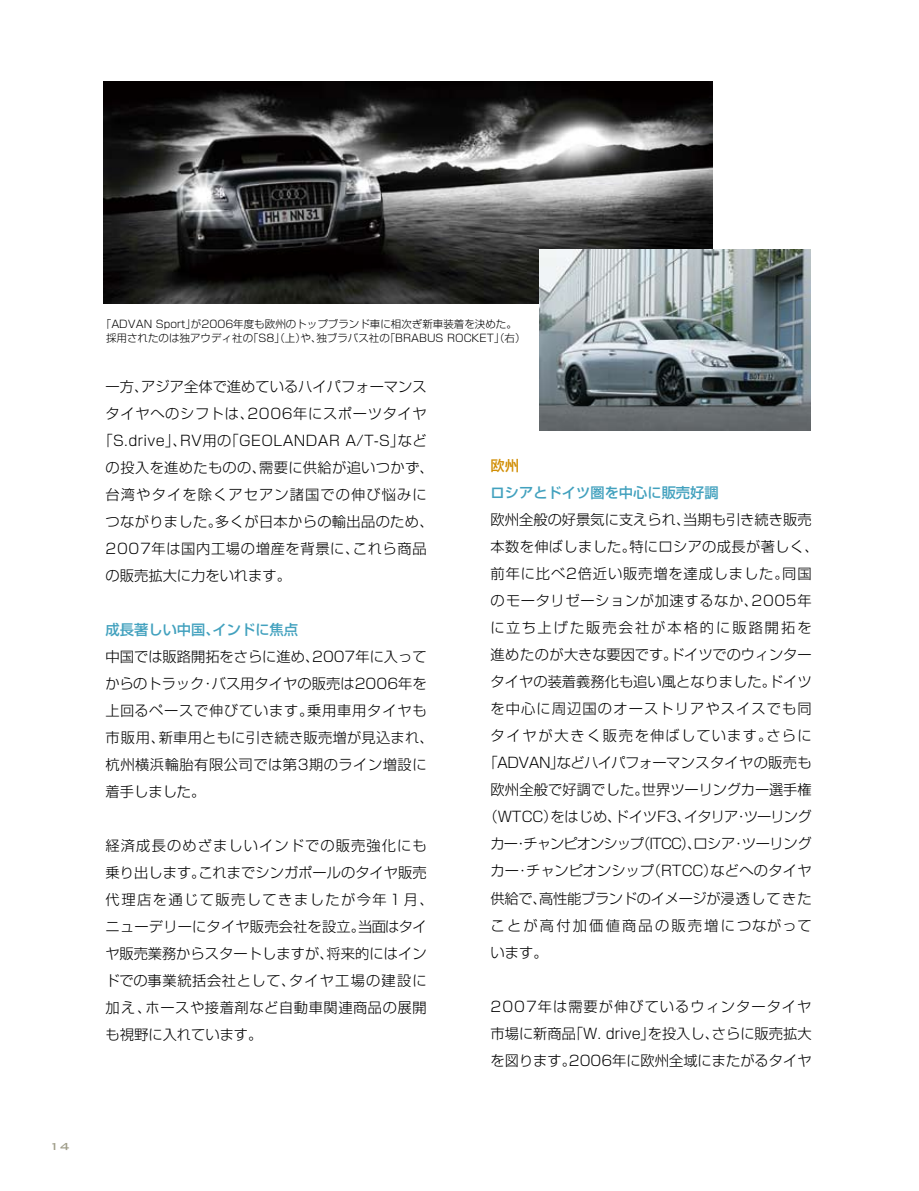
<style>
.page{position:relative;width:919px;height:1191px;background:#fff}
.page>*{position:absolute;margin:0;border:0;box-sizing:border-box;transform-origin:0 0}
.t1{font:14.25px/27px "Shin Go Pro Light 90 pv RKSJ H";letter-spacing:.02em;color:#000;text-align:justify}
.t2{font:14.25px/27px "Shin Go Pro Light 90 pv RKSJ H";letter-spacing:.04em;color:#000}
.t3{font:14.25px "Shin Go Pro Light 90 pv RKSJ H";color:#000}
.t4{font:14.25px "Shin Go Pro Light 90 pv RKSJ H";letter-spacing:.045em;color:#000}
.t5{font:14.25px "Shin Go Pro Light 90 pv RKSJ H";letter-spacing:.075em;color:#000}
.t6{font:14.25px "Shin Go Pro Medium 90 pv RKSJ H";color:#42a1be}
.t7{font:14.25px "Shin Go Pro Light 90 pv RKSJ H";letter-spacing:-.065em;color:#000}
.t8{font:14.25px "Shin Go Pro Light 90 pv RKSJ H";letter-spacing:-.04em;color:#000}
.t9{font:14.25px "Shin Go Pro Light 90 pv RKSJ H";letter-spacing:-.005em;color:#000}
.t10{font:14.25px "Shin Go Pro Light 90 pv RKSJ H";letter-spacing:-.01em;color:#000}
.t11{font:14.25px "Shin Go Pro Light 90 pv RKSJ H";letter-spacing:-.02em;color:#000}
.t12{font:14.25px "Shin Go Pro Light 90 pv RKSJ H";letter-spacing:.06em;color:#000}
.t13{font:14.25px "Shin Go Pro Light 90 pv RKSJ H";letter-spacing:.1em;color:#000}
.t14{font:14.25px "Shin Go Pro Light 90 pv RKSJ H";letter-spacing:.14em;color:#000}
.t15{font:14.25px "Shin Go Pro Light 90 pv RKSJ H";letter-spacing:.155em;color:#000}
.t16{font:14.25px "Shin Go Pro Medium 90 pv RKSJ H";color:#d18e04}
.t17{font:500 13.5px "Bank Gothic";color:#9f9d89}
.t18{font:10.5px/13.5px "Shin Go Pro Light 90 pv RKSJ H";color:#000}
</style>
<div class="page">
<svg style="left:103px;top:81px;width:708px;height:350px"></svg>
<p class="t17" style="left:49px;top:1139px;width:22px">14</p>
<p class="t18" style="left:106px;top:316px;width:421px;text-indent:-5px">「ADVAN Sport」が2006年度も欧州のトップブランド車に相次ぎ新車装着を決めた。採用されたのは独アウディ社の「S8」（上）や、独ブラバス社の「BRABUS ROCKET」（右）</p>
<p class="t3" style="left:106px;top:374px;width:322px">一方、アジア全体で進めているハイパフォーマンス</p>
<p class="t4" style="left:106px;top:401px;width:322px">タイヤへのシフトは、2006年にスポーツタイヤ</p>
<p class="t1" style="left:98px;top:425px;width:329px">「S.drive」、RV用の「GEOLANDAR A/T-S」など</p>
<p class="t1" style="left:106px;top:452px;width:330px">の投入を進めたものの、需要に供給が追いつかず、</p>
<p class="t5" style="left:106px;top:482px;width:322px">台湾やタイを除くアセアン諸国での伸び悩みに</p>
<p class="t1" style="left:106px;top:506px;width:329px">つながりました。多くが日本からの輸出品のため、</p>
<p class="t4" style="left:106px;top:536px;width:322px">2007年は国内工場の増産を背景に、これら商品</p>
<p class="t3" style="left:106px;top:563px;width:187px">の販売拡大に力をいれます。</p>
<p class="t6" style="left:106px;top:617px;width:194px">成長著しい中国、インドに焦点</p>
<p class="t1" style="left:106px;top:641px;width:329px;text-align:left">中国では販路開拓をさらに進め、2007年に入ってからのトラック・バス用タイヤの販売は2006年を上回るペースで伸びています。乗用車用タイヤも市販用、新車用ともに引き続き販売増が見込まれ、杭州横浜輪胎有限公司では第3期のライン増設に着手しました。</p>
<p class="t2" style="left:106px;top:830px;width:330px">経済成長のめざましいインドでの販売強化にも乗り出します。これまでシンガポールのタイヤ販売代理店を通じて販売してきましたが今年１月、ニューデリーにタイヤ販売会社を設立。当面はタイヤ販売業務からスタートしますが、将来的にはインドでの事業統括会社として、タイヤ工場の建設に加え、ホースや接着剤など自動車関連商品の展開も視野に入れています。</p>
<p class="t16" style="left:490px;top:454px;width:30px">欧州</p>
<p class="t6" style="left:490px;top:481px;width:229px">ロシアとドイツ圏を中心に販売好調</p>
<p class="t3" style="left:490px;top:508px;width:322px">欧州全般の好景気に支えられ、当期も引き続き販売</p>
<p class="t1" style="left:490px;top:532px;width:329px">本数を伸ばしました。特にロシアの成長が著しく、</p>
<p class="t12" style="left:490px;top:562px;width:322px">前年に比べ2倍近い販売増を達成しました。同国</p>
<p class="t4" style="left:490px;top:589px;width:322px">のモータリゼーションが加速するなか、2005年</p>
<p class="t14" style="left:490px;top:616px;width:322px">に立ち上げた販売会社が本格的に販路開拓を</p>
<p class="t10" style="left:490px;top:643px;width:322px">進めたのが大きな要因です。ドイツでのウィンター</p>
<p class="t3" style="left:490px;top:670px;width:322px">タイヤの装着義務化も追い風となりました。ドイツ</p>
<p class="t5" style="left:490px;top:697px;width:322px">を中心に周辺国のオーストリアやスイスでも同</p>
<p class="t13" style="left:490px;top:724px;width:322px">タイヤが大きく販売を伸ばしています。さらに</p>
<p class="t8" style="left:483px;top:751px;width:329px">「ADVAN」などハイパフォーマンスタイヤの販売も</p>
<p class="t1" style="left:490px;top:775px;width:322px">欧州全般で好調でした。世界ツーリングカー選手権</p>
<p class="t3" style="left:483px;top:805px;width:329px">（WTCC）をはじめ、ドイツF3、イタリア・ツーリング</p>
<p class="t7" style="left:490px;top:832px;width:322px">カー・チャンピオンシップ（ITCC）、ロシア・ツーリング</p>
<p class="t9" style="left:490px;top:859px;width:322px">カー・チャンピオンシップ（RTCC）などへのタイヤ</p>
<p class="t11" style="left:490px;top:886px;width:322px">供給で、高性能ブランドのイメージが浸透してきた</p>
<p class="t15" style="left:490px;top:913px;width:322px">ことが高付加価値商品の販売増につながって</p>
<p class="t1" style="left:490px;top:937px;width:58px">います。</p>
<p class="t1" style="left:490px;top:991px;width:322px">2007年は需要が伸びているウィンタータイヤ市場に新商品「W. drive」を投入し、さらに販売拡大を図ります。2006年に欧州全域にまたがるタイヤ</p>
</div>
